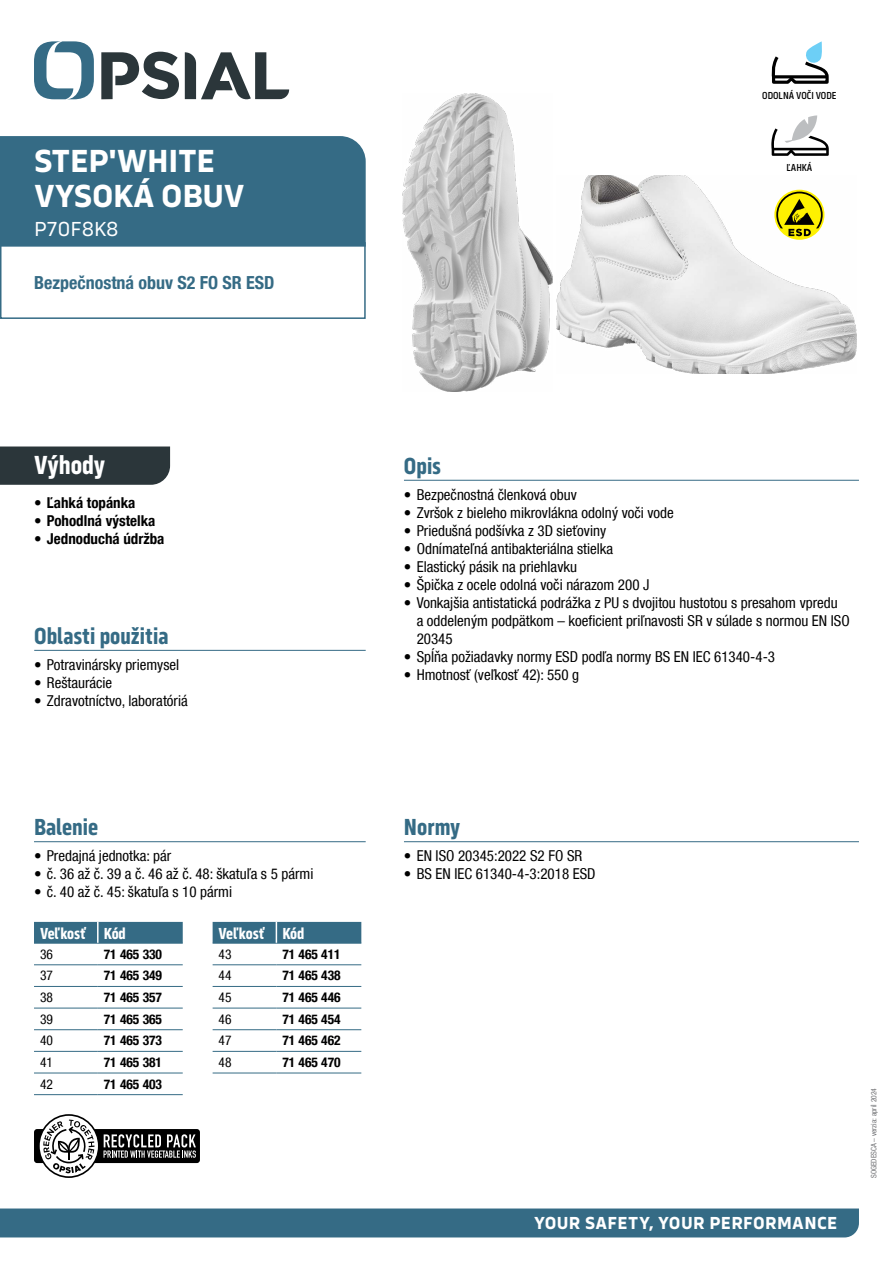
<style>
.page{position:relative;width:893px;height:1263px;background:#fff}
.page>*{position:absolute;margin:0;border:0;box-sizing:border-box;transform-origin:0 0}
.t1{font:700 33px/34.5px "Serca";letter-spacing:-.01em;color:#fff}
.t2{font:700 27px "Serca Condensed";letter-spacing:-.005em;color:#fff}
.t3{font:700 24px "Serca Condensed";color:#356b85}
.t4{font:21px "Serca";letter-spacing:-.01em;color:#fff}
.t5{font:700 18px "Serca";letter-spacing:.02em;color:#fff}
.t6{font:700 condensed 18px "Helvetica Neue LT Com";color:#356b85}
.t7{font:700 16.5px "Serca Condensed";color:#fff}
.t8{font:condensed 15px/18px "Helvetica Neue LT Com";color:#000}
.t9{font:700 condensed 15px "Helvetica Neue LT Com";color:#000}
.t10{font:700 condensed 13.5px "Helvetica Neue LT Com";color:#000}
.t11{font:condensed 13.5px "Helvetica Neue LT Com";color:#000}
.t12{font:500 10.5px "Serca Condensed";color:#000}
.t13{font:condensed 7.5px "Helvetica Neue LT Com";color:#6d6e71}
</style>
<div class="page">
<div style="left:0;top:1208px;width:859px;height:29px;background:#356b85"></div>
<svg style="left:34px;top:41px;width:60px;height:58px"></svg>
<svg style="left:185px;top:52px;width:104px;height:48px"></svg>
<svg style="left:101px;top:52px;width:78px;height:47px"></svg>
<hr style="left:34px;top:841px;width:332px;height:1px;background:#356b85">
<div style="left:34px;top:922px;width:149px;height:21px;background:#356b85"></div>
<hr style="left:34px;top:943px;width:64px;height:1px;background:#356b85">
<hr style="left:98px;top:943px;width:85px;height:1px;background:#356b85">
<hr style="left:34px;top:964px;width:64px;height:1px;background:#356b85">
<hr style="left:98px;top:964px;width:85px;height:1px;background:#356b85">
<hr style="left:34px;top:986px;width:64px;height:1px;background:#356b85">
<hr style="left:98px;top:986px;width:85px;height:1px;background:#356b85">
<hr style="left:34px;top:1008px;width:64px;height:1px;background:#356b85">
<hr style="left:98px;top:1008px;width:85px;height:1px;background:#356b85">
<hr style="left:34px;top:1029px;width:64px;height:1px;background:#356b85">
<hr style="left:98px;top:1029px;width:85px;height:1px;background:#356b85">
<hr style="left:34px;top:1051px;width:64px;height:1px;background:#356b85">
<hr style="left:98px;top:1051px;width:85px;height:1px;background:#356b85">
<hr style="left:34px;top:1073px;width:64px;height:1px;background:#356b85">
<hr style="left:98px;top:1073px;width:85px;height:1px;background:#356b85">
<hr style="left:34px;top:1094px;width:64px;height:1px;background:#356b85">
<hr style="left:98px;top:1094px;width:85px;height:1px;background:#356b85">
<hr style="left:97px;top:922px;width:2px;height:21px;background:#fff">
<hr style="left:213px;top:943px;width:63px;height:1px;background:#356b85">
<hr style="left:276px;top:943px;width:85px;height:1px;background:#356b85">
<hr style="left:213px;top:964px;width:63px;height:1px;background:#356b85">
<hr style="left:276px;top:964px;width:85px;height:1px;background:#356b85">
<hr style="left:213px;top:986px;width:63px;height:1px;background:#356b85">
<hr style="left:276px;top:986px;width:85px;height:1px;background:#356b85">
<hr style="left:213px;top:1008px;width:63px;height:1px;background:#356b85">
<hr style="left:276px;top:1008px;width:85px;height:1px;background:#356b85">
<hr style="left:213px;top:1029px;width:63px;height:1px;background:#356b85">
<hr style="left:276px;top:1029px;width:85px;height:1px;background:#356b85">
<hr style="left:213px;top:1051px;width:63px;height:1px;background:#356b85">
<hr style="left:276px;top:1051px;width:85px;height:1px;background:#356b85">
<hr style="left:213px;top:1073px;width:63px;height:1px;background:#356b85">
<hr style="left:276px;top:1073px;width:85px;height:1px;background:#356b85">
<div style="left:213px;top:922px;width:148px;height:21px;background:#356b85"></div>
<hr style="left:404px;top:480px;width:455px;height:1px;background:#356b85">
<hr style="left:404px;top:841px;width:455px;height:1px;background:#356b85">
<hr style="left:34px;top:650px;width:332px;height:1px;background:#356b85">
<div style="left:0;top:446px;width:170px;height:39px;background:#2b363a"></div>
<div style="left:0;top:242px;width:366px;height:77px;border:2px solid #356b85"></div>
<div style="left:0;top:136px;width:366px;height:111px;background:#356b85"></div>
<svg style="left:771px;top:41px;width:58px;height:43px"></svg>
<svg style="left:771px;top:115px;width:58px;height:41px"></svg>
<img style="left:556px;top:176px;width:301px;height:197px">
<img style="left:403px;top:94px;width:149px;height:297px">
<div style="left:34px;top:1129px;width:166px;height:34px;background:#000;border-radius:3px"></div>
<svg style="left:38px;top:1114px;width:158px;height:64px"></svg>
<h1 class="t1" style="left:34px;top:143px;width:212px">STEP'WHITE<br>VYSOKÁ OBUV</h1>
<h3 class="t4" style="left:34px;top:217px;width:86px">P70F8K8</h3>
<p class="t6" style="left:34px;top:272px;width:242px">Bezpečnostná obuv S2 FO SR ESD</p>
<p class="t12" style="left:762px;top:89px;width:76px">ODOLNÁ VOČI VODE</p>
<p class="t12" style="left:786px;top:162px;width:28px">ĽAHKÁ</p>
<h2 class="t2" style="left:34px;top:449px;width:73px">Výhody</h2>
<p class="t9" style="left:34px;top:494px;width:103px">• Ľahká topánka</p>
<p class="t9" style="left:34px;top:512px;width:123px">• Pohodlná výstelka</p>
<p class="t9" style="left:34px;top:530px;width:132px">• Jednoduchá údržba</p>
<h3 class="t3" style="left:34px;top:622px;width:136px">Oblasti použitia</h3>
<p class="t8" style="left:34px;top:655px;width:146px">• Potravinársky priemysel</p>
<p class="t8" style="left:34px;top:673px;width:80px">• Reštaurácie</p>
<p class="t8" style="left:34px;top:691px;width:155px">• Zdravotníctvo, laboratóriá</p>
<h3 class="t3" style="left:34px;top:813px;width:66px">Balenie</h3>
<p class="t8" style="left:34px;top:847px;width:139px">• Predajná jednotka: pár</p>
<p class="t8" style="left:34px;top:865px;width:281px">• č. 36 až č. 39 a č. 46 až č. 48: škatuľa s 5 pármi</p>
<p class="t8" style="left:34px;top:883px;width:200px">• č. 40 až č. 45: škatuľa s 10 pármi</p>
<p class="t7" style="left:40px;top:924px;width:87px">Veľkosť Kód</p>
<p class="t11" style="left:40px;top:946px;width:14px">36</p>
<p class="t10" style="left:104px;top:946px;width:60px">71 465 330</p>
<p class="t11" style="left:40px;top:968px;width:14px">37</p>
<p class="t10" style="left:104px;top:967px;width:60px">71 465 349</p>
<p class="t11" style="left:40px;top:989px;width:14px">38</p>
<p class="t10" style="left:104px;top:989px;width:60px">71 465 357</p>
<p class="t11" style="left:40px;top:1011px;width:14px">39</p>
<p class="t10" style="left:104px;top:1011px;width:60px">71 465 365</p>
<p class="t11" style="left:40px;top:1033px;width:14px">40</p>
<p class="t10" style="left:104px;top:1032px;width:60px">71 465 373</p>
<p class="t11" style="left:40px;top:1054px;width:14px">41</p>
<p class="t10" style="left:104px;top:1054px;width:60px">71 465 381</p>
<p class="t11" style="left:40px;top:1076px;width:14px">42</p>
<p class="t10" style="left:104px;top:1076px;width:60px">71 465 403</p>
<p class="t7" style="left:219px;top:924px;width:87px">Veľkosť Kód</p>
<p class="t11" style="left:219px;top:946px;width:14px">43</p>
<p class="t10" style="left:282px;top:946px;width:60px">71 465 411</p>
<p class="t11" style="left:219px;top:968px;width:14px">44</p>
<p class="t10" style="left:282px;top:967px;width:60px">71 465 438</p>
<p class="t11" style="left:219px;top:989px;width:14px">45</p>
<p class="t10" style="left:282px;top:989px;width:60px">71 465 446</p>
<p class="t11" style="left:219px;top:1011px;width:14px">46</p>
<p class="t10" style="left:282px;top:1011px;width:60px">71 465 454</p>
<p class="t11" style="left:219px;top:1033px;width:14px">47</p>
<p class="t10" style="left:282px;top:1032px;width:60px">71 465 462</p>
<p class="t11" style="left:219px;top:1054px;width:14px">48</p>
<p class="t10" style="left:282px;top:1054px;width:60px">71 465 470</p>
<h3 class="t3" style="left:404px;top:452px;width:39px">Opis</h3>
<p class="t8" style="left:404px;top:485px;width:174px">• Bezpečnostná členková obuv</p>
<p class="t8" style="left:404px;top:503px;width:271px">• Zvršok z bieleho mikrovlákna odolný voči vode</p>
<p class="t8" style="left:404px;top:521px;width:204px">• Priedušná podšívka z 3D sieťoviny</p>
<p class="t8" style="left:404px;top:539px;width:211px">• Odnímateľná antibakteriálna stielka</p>
<p class="t8" style="left:404px;top:557px;width:175px">• Elastický pásik na priehlavku</p>
<p class="t8" style="left:404px;top:575px;width:247px">• Špička z ocele odolná voči nárazom 200 J</p>
<p class="t8" style="left:417px;top:593px;width:434px;text-indent:-13px">• Vonkajšia antistatická podrážka z PU s dvojitou hustotou s presahom vpredu<br>a oddeleným podpätkom – koeficient priľnavosti SR v súlade s normou EN ISO<br>20345</p>
<p class="t8" style="left:404px;top:647px;width:373px">• Spĺňa požiadavky normy ESD podľa normy BS EN IEC 61340-4-3</p>
<p class="t8" style="left:404px;top:665px;width:177px">• Hmotnosť (veľkosť 42): 550 g</p>
<h3 class="t3" style="left:404px;top:813px;width:58px">Normy</h3>
<p class="t8" style="left:404px;top:847px;width:180px">• EN ISO 20345:2022 S2 FO SR</p>
<p class="t8" style="left:404px;top:865px;width:193px">• BS EN IEC 61340-4-3:2018 ESD</p>
<p class="t5" style="left:534px;top:1212px;width:305px">YOUR SAFETY, YOUR PERFORMANCE</p>
<p class="t13" style="left:869px;top:1178px;width:91px;rotate:-90deg">SOGEDESCA – verzia: apríl 2024</p>
</div>
